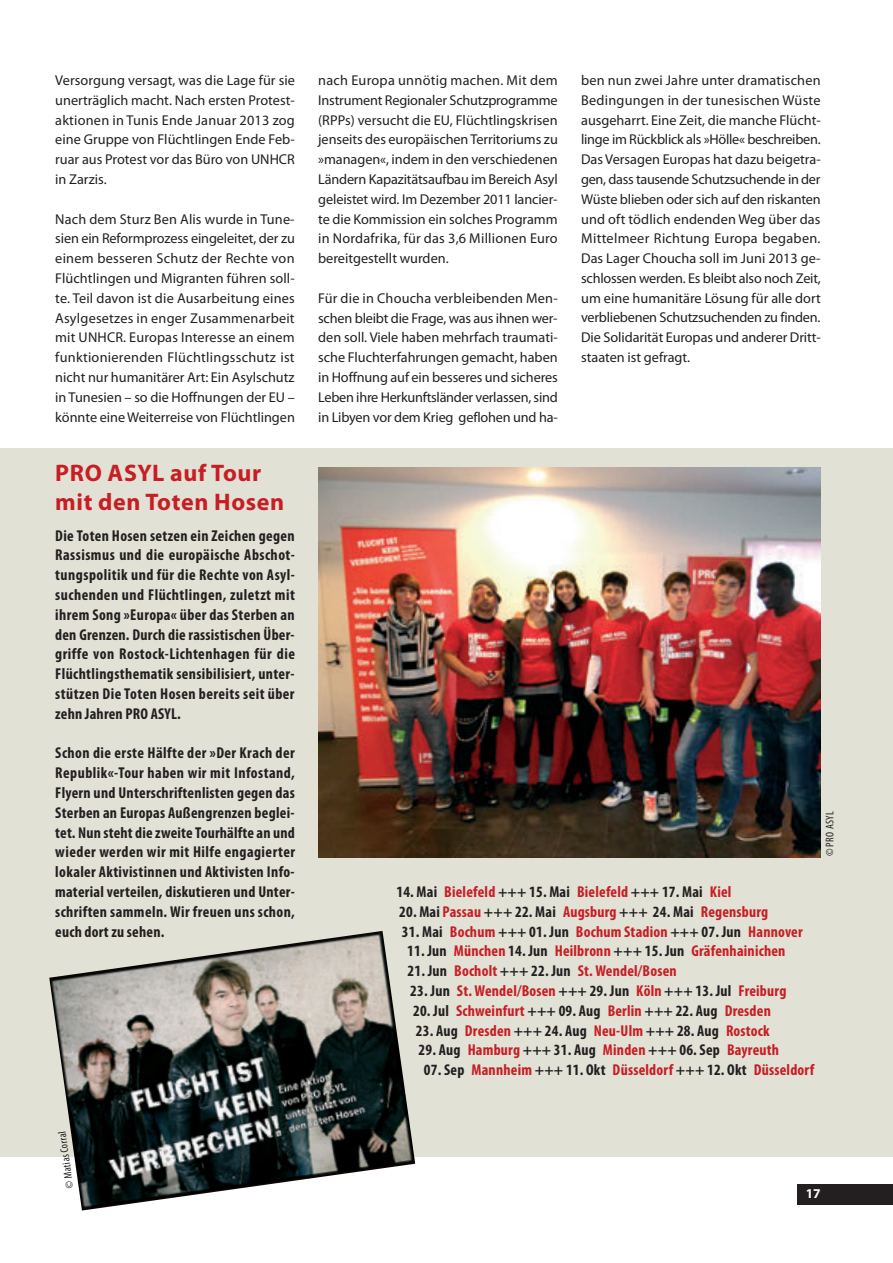
<style>
.page{position:relative;width:893px;height:1263px;background:#fff}
.page>*{position:absolute;margin:0;border:0;box-sizing:border-box;transform-origin:0 0}
.t1{font:700 24px/28.5px "Myriad Pro";letter-spacing:.025em;color:#c71e24}
.t2{font:700 condensed 15.75px/19.8px "Myriad Pro";letter-spacing:.015em;color:#231f20;text-align:justify}
.t3{font:700 condensed 15.75px "Myriad Pro";letter-spacing:.015em;color:#c71e24}
.t4{font:14.25px/19.8px "Myriad Pro";color:#231f20;text-align:justify}
.t5{font:700 13.5px "Myriad Pro";color:#fff}
.t6{font:condensed 11.25px "Myriad Pro";letter-spacing:.025em;color:#231f20}
.s1{color:#c71e24}
.s2{color:#231f20}
</style>
<div class="page">
<div style="left:797px;top:1183px;width:96px;height:21px;background:#231f20"></div>
<div style="left:0;top:448px;width:893px;height:709px;background:#e2e1d6"></div>
<img style="left:318px;top:468px;width:503px;height:389px">
<img style="left:49px;top:931px;width:366px;height:279px">
<p class="t4" style="left:55px;top:72px;width:241px">Ver sorgung versagt, was die Lage für sie unerträglich macht. Nach ersten Protest&shy;aktionen in Tunis Ende Januar 2013 zog eine Gruppe von Flüchtlingen Ende Feb&shy;ruar aus Protest vor das Büro von UNHCR in Zarzis.</p>
<p class="t4" style="left:55px;top:210px;width:241px">Nach dem Sturz Ben Alis wurde in Tune&shy;sien ein Reformprozess eingeleitet, der zu einem besseren Schutz der Rechte von Flüchtlingen und Migranten führen soll&shy;te. Teil davon ist die Ausarbeitung eines Asylgesetzes in enger Zusammen arbeit mit UNHCR. Europas Interesse an einem funktionierenden Flüchtlingsschutz ist nicht nur humanitärer Art: Ein Asylschutz in Tunesien – so die Hoffnungen der EU – könnte eine Weiterreise von Flüchtlingen</p>
<h1 class="t1" style="left:55px;top:461px;width:231px">PRO ASYL auf Tour mit den Toten Hosen</h1>
<p class="t2" style="left:55px;top:525px;width:241px">Die Toten Hosen setzen ein Zeichen gegen Rassismus und die europäische Abschot&shy;tungspolitik und für die Rechte von Asyl - suchenden und Flüchtlingen, zuletzt mit ihrem Song »Europa« über das Sterben an den Grenzen. Durch die rassistischen Über&shy;griffe von Rostock-Lichtenhagen für die Flüchtlingsthematik sensibilisiert, unter&shy;stützen Die Toten Hosen bereits seit über zehn Jahren PRO ASYL.</p>
<p class="t2" style="left:55px;top:743px;width:241px">Schon die erste Hälfte der »Der Krach der Republik«-Tour haben wir mit Infostand, Flyern und Unterschriftenlisten gegen das Sterben an Europas Außengrenzen beglei&shy;tet. Nun steht die zweite Tourhälfte an und wieder werden wir mit Hilfe engagierter lokaler Aktivistinnen und Aktivisten Info&shy;material verteilen, diskutieren und Unter&shy;schriften sammeln. Wir freuen uns schon, euch dort zu sehen.</p>
<p class="t6" style="left:63px;top:1189px;width:59px;rotate:-98deg">© Matias Corral</p>
<p class="t4" style="left:318px;top:72px;width:241px">nach Europa unnötig machen. Mit dem Instrument Regionaler Schutzprogramme (RPPs) versucht die EU, Flüchtlingskrisen jenseits des europäischen Territoriums zu »managen«, indem in den verschiedenen Ländern Kapazitätsaufbau im Bereich Asyl geleistet wird. Im Dezember 2011 lancier&shy;te die Kommission ein solches Programm in Nordafrika, für das 3,6 Millionen Euro bereitgestellt wurden.</p>
<p class="t4" style="left:318px;top:289px;width:241px">Für die in Choucha verbleibenden Men&shy;schen bleibt die Frage, was aus ihnen wer&shy;den soll. Viele haben mehrfach traumati&shy;sche Fluchterfahrungen gemacht, haben in Hoffnung auf ein besseres und sicheres Leben ihre Herkunftsländer verlassen, sind in Libyen vor dem Krieg geflohen und ha-</p>
<p class="t4" style="left:581px;top:71px;width:241px">ben nun zwei Jahre unter dramatischen Bedingungen in der tunesischen Wüste ausgeharrt. Eine Zeit, die manche Flücht&shy;linge im Rückblick als »Hölle« beschreiben.<br>Das Versagen Europas hat dazu beigetra&shy;gen, dass tausende Schutzsuchende in der Wüste blieben oder sich auf den riskanten und oft tödlich endenden Weg über das Mittelmeer Richtung Europa begaben.<br>Das Lager Choucha soll im Juni 2013 ge&shy;schlossen werden. Es bleibt also noch Zeit, um eine humanitäre Lösung für alle dort verbliebenen Schutzsuchenden zu finden.<br>Die Solidarität Europas und anderer Dritt&shy;staaten ist gefragt.</p>
<p class="t6" style="left:823px;top:856px;width:47px;rotate:-90deg">© PRO ASYL</p>
<p class="t2" style="left:396px;top:881px;width:337px">14. Mai <span class="s1">Bielefeld</span> +++ 15. Mai <span class="s1">Bielefeld</span> +++ 17. Mai <span class="s1">Kiel</span></p>
<p class="t2" style="left:399px;top:901px;width:371px">20. Mai <span class="s1">Passau</span> +++ 22. Mai <span class="s1">Augsburg</span> +++ 24. Mai <span class="s1">Regensburg</span></p>
<p class="t3" style="left:402px;top:921px;width:402px"><span class="s2">31. Mai</span> Bochum<span class="s2">+++ 01. Jun</span> Bochum Stadion <span class="s2">+++ 07. Jun</span> Hannover</p>
<p class="t3" style="left:407px;top:941px;width:380px"><span class="s2">11. Jun</span> München <span class="s2">14. Jun</span> Heilbronn <span class="s2">+++ 15. Jun</span> Gräfenhainichen</p>
<p class="t3" style="left:408px;top:961px;width:271px"><span class="s2">21. Jun</span> Bocholt <span class="s2">+++ 22. Jun</span> St. Wendel/Bosen</p>
<p class="t3" style="left:410px;top:981px;width:378px"><span class="s2">23. Jun</span> St. Wendel/Bosen <span class="s2">+++ 29. Jun</span> Köln <span class="s2">+++ 13. Jul</span> Freiburg</p>
<p class="t2" style="left:413px;top:1000px;width:359px">20. Jul <span class="s1">Schweinfurt</span> +++ 09. Aug <span class="s1">Berlin</span> +++ 22. Aug <span class="s1">Dresden</span></p>
<p class="t2" style="left:416px;top:1020px;width:355px">23. Aug <span class="s1">Dresden</span> +++ 24. Aug <span class="s1">Neu-Ulm</span>+++ 28. Aug <span class="s1">Rostock</span></p>
<p class="t2" style="left:419px;top:1040px;width:362px">29. Aug <span class="s1">Hamburg</span> +++ 31. Aug <span class="s1">Minden</span> +++ 06. Sep <span class="s1">Bayreuth</span></p>
<p class="t3" style="left:424px;top:1060px;width:392px"><span class="s2">07. Sep</span> Mannheim <span class="s2">+++ 11. Okt</span> Düsseldorf <span class="s2">+++ 12. Okt</span> Düsseldorf</p>
<p class="t5" style="left:806px;top:1188px;width:16px">17</p>
</div>
